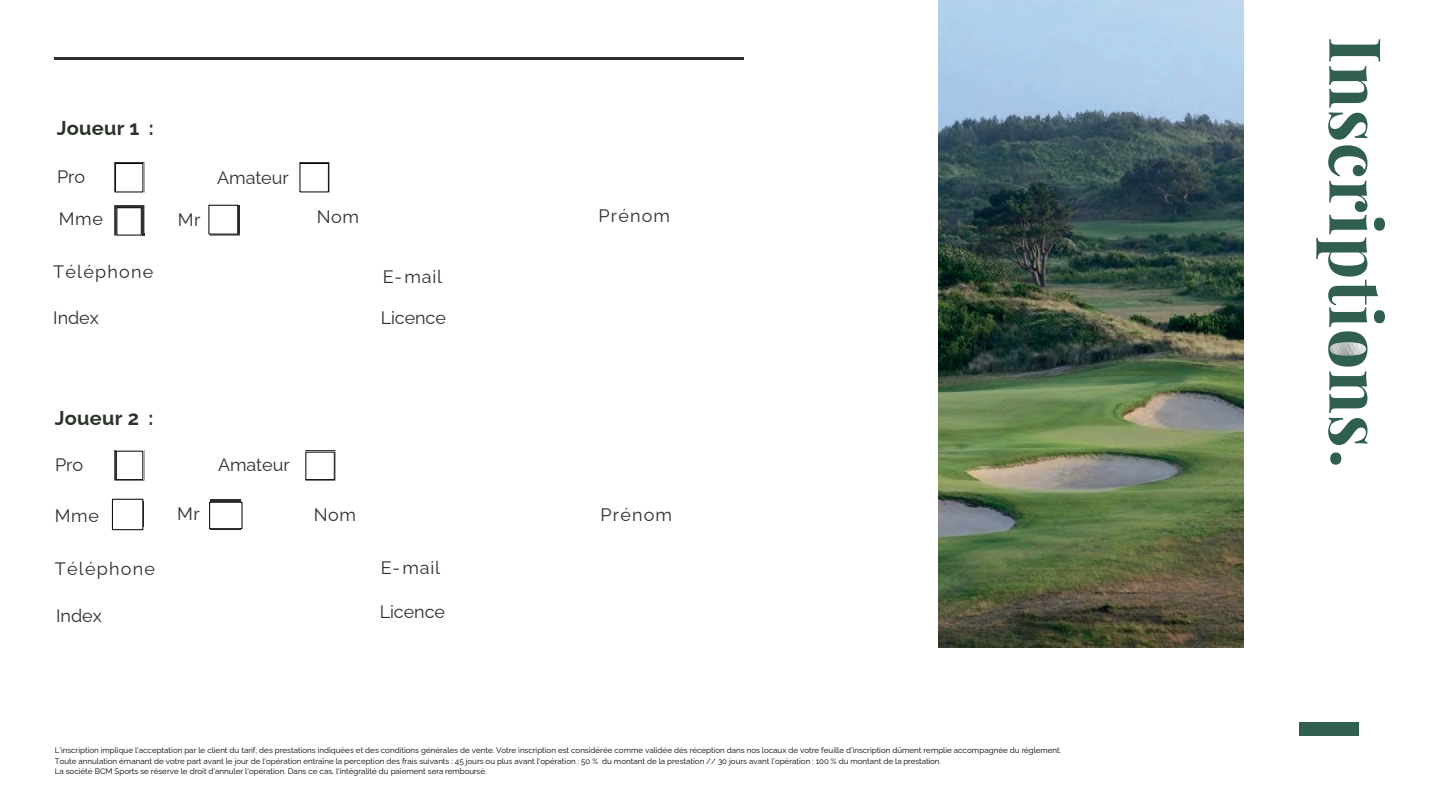
<style>
.page{position:relative;width:1440px;height:810px;background:#fff}
.page>*{position:absolute;margin:0;border:0;box-sizing:border-box;transform-origin:0 0}
.t1{font:700 72px "Playfair Display";letter-spacing:.005em;color:#305f4e}
.t2{font:700 20px "Raleway";letter-spacing:.015em;color:#2a3229}
.t3{font:18px "Raleway";letter-spacing:.035em;color:#2a3229}
.t4{font:18px "Raleway";letter-spacing:-.005em;color:#2a3229}
.t5{font:18px "Raleway";letter-spacing:.065em;color:#2a3229}
.t6{font:8px/10.9px "Raleway";color:#000001}
</style>
<div class="page">
<img style="left:938px;top:0;width:306px;height:648px">
<hr style="left:55px;top:57px;width:689px;height:3px;background:#2a3229">
<svg style="left:210px;top:233px;width:30px;height:3px"></svg>
<hr style="left:238px;top:208px;width:2px;height:25px;background:#2a3229">
<svg style="left:114px;top:205px;width:30px;height:31px"></svg>
<img style="left:1329px;top:334px;width:38px;height:29px">
<div style="left:1299px;top:722px;width:60px;height:14px;background:#305f4e"></div>
<svg style="left:114px;top:162px;width:30px;height:31px"></svg>
<div style="left:115px;top:163px;width:28px;height:29px;background:#fff"></div>
<div style="left:115px;top:163px;width:28px;height:29px;border:1px solid #000001"></div>
<svg style="left:299px;top:162px;width:30px;height:31px"></svg>
<div style="left:299px;top:163px;width:30px;height:29px;background:#fff"></div>
<div style="left:299px;top:163px;width:30px;height:29px;border:1px solid #000001"></div>
<svg style="left:114px;top:450px;width:30px;height:31px"></svg>
<div style="left:116px;top:451px;width:27px;height:29px;background:#fff"></div>
<div style="left:116px;top:451px;width:27px;height:29px;border:1px solid #000001"></div>
<svg style="left:305px;top:450px;width:30px;height:31px"></svg>
<div style="left:305px;top:452px;width:30px;height:28px;background:#fff"></div>
<div style="left:305px;top:452px;width:30px;height:28px;border:1px solid #000001"></div>
<hr style="left:210px;top:529px;width:30px;height:1px;background:#2a3229">
<hr style="left:210px;top:499px;width:30px;height:3px;background:#2a3229">
<div style="left:209px;top:502px;width:34px;height:27px;border:1px solid #000001"></div>
<svg style="left:143px;top:502px;width:1px;height:25px"></svg>
<div style="left:112px;top:499px;width:31px;height:31px;border:1px solid #000001"></div>
<div style="left:116px;top:207px;width:26px;height:29px;border:1px solid #000001"></div>
<h2 class="t2" style="left:57px;top:112px;width:99px">Joueur 1 :</h2>
<h3 class="t3" style="left:57px;top:162px;width:29px">Pro</h3>
<h3 class="t4" style="left:217px;top:163px;width:73px">Amateur</h3>
<h3 class="t3" style="left:59px;top:204px;width:46px">Mme</h3>
<h3 class="t3" style="left:317px;top:202px;width:44px">Nom</h3>
<h3 class="t3" style="left:599px;top:201px;width:73px">Prénom</h3>
<h3 class="t3" style="left:178px;top:205px;width:24px">Mr</h3>
<h3 class="t5" style="left:53px;top:258px;width:102px">Téléphone</h3>
<h3 class="t3" style="left:53px;top:303px;width:47px">Index</h3>
<h3 class="t4" style="left:381px;top:304px;width:67px">Licence</h3>
<h3 class="t3" style="left:383px;top:262px;width:61px">E-mail</h3>
<h2 class="t2" style="left:55px;top:402px;width:100px">Joueur 2 :</h2>
<h3 class="t3" style="left:55px;top:450px;width:29px">Pro</h3>
<h3 class="t4" style="left:218px;top:450px;width:73px">Amateur</h3>
<h3 class="t3" style="left:55px;top:501px;width:46px">Mme</h3>
<h3 class="t3" style="left:177px;top:500px;width:24px">Mr</h3>
<h3 class="t3" style="left:314px;top:501px;width:44px">Nom</h3>
<h3 class="t3" style="left:601px;top:501px;width:73px">Prénom</h3>
<h3 class="t5" style="left:55px;top:554px;width:102px">Téléphone</h3>
<h3 class="t3" style="left:381px;top:553px;width:61px">E-mail</h3>
<h3 class="t3" style="left:56px;top:602px;width:47px">Index</h3>
<h3 class="t4" style="left:380px;top:597px;width:67px">Licence</h3>
<p class="t6" style="left:55px;top:743px;width:1008px">L'inscription implique l'acceptation par le client du tarif, des prestations indiquées et des conditions générales de vente. Votre inscription est considérée comme validée dès réception dans nos locaux de votre feuille d'inscription dûment remplie accompagnée du règlement.<br>Toute annulation émanant de votre part avant le jour de l'opération entraîne la perception des frais suivants : 45 jours ou plus avant l'opération : 50 % du montant de la prestation // 30 jours avant l’opération : 100 % du montant de la prestation.<br>La société BCM Sports se réserve le droit d'annuler l'opération. Dans ce cas, l'intégralité du paiement sera remboursé.</p>
<h1 class="t1" style="left:1413px;top:37px;width:433px;rotate:90deg">Inscriptions.</h1>
</div>
